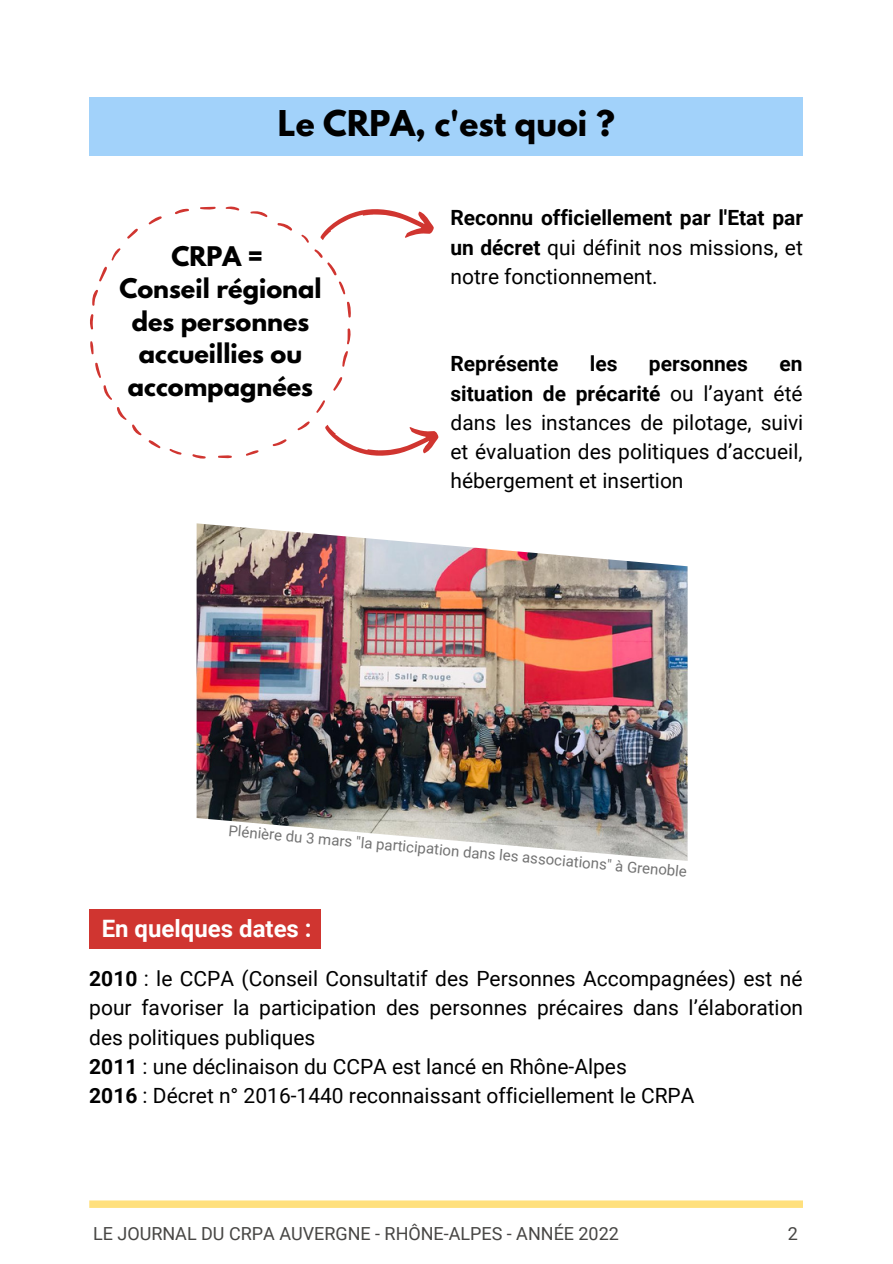
<style>
.page{position:relative;width:893px;height:1264px;background:#fff}
.page>*{position:absolute;margin:0;border:0;box-sizing:border-box;transform-origin:0 0}
.t1{font:700 31.5px "League Spartan";color:#000}
.t2{font:700 24px/32.5px "League Spartan";color:#000;text-align:center}
.t3{font:700 24px "Roboto";color:#fff}
.t4{font:21px/29.2px "Roboto";color:#000;text-align:justify}
.t5{font:700 21px "Roboto";color:#000}
.t6{font:18px "Roboto";color:#474644}
.t7{font:15px "Roboto";color:#737373}
.s1{font-weight:700}
</style>
<div class="page">
<svg style="left:89px;top:1200px;width:713px;height:7px;background:#ffe285"></svg>
<div style="left:89px;top:97px;width:713px;height:59px;background:#a2d2fa"></div>
<svg style="left:148px;top:440px;width:13px;height:9px"></svg>
<svg style="left:117px;top:407px;width:25px;height:28px"></svg>
<svg style="left:103px;top:385px;width:9px;height:15px"></svg>
<svg style="left:95px;top:362px;width:6px;height:16px"></svg>
<svg style="left:90px;top:341px;width:3px;height:14px"></svg>
<svg style="left:90px;top:314px;width:3px;height:16px"></svg>
<svg style="left:92px;top:289px;width:6px;height:17px"></svg>
<svg style="left:99px;top:248px;width:22px;height:34px"></svg>
<svg style="left:127px;top:228px;width:11px;height:11px"></svg>
<svg style="left:148px;top:216px;width:14px;height:9px"></svg>
<svg style="left:175px;top:208px;width:14px;height:6px"></svg>
<svg style="left:200px;top:207px;width:16px;height:3px"></svg>
<svg style="left:225px;top:206px;width:15px;height:5px"></svg>
<svg style="left:250px;top:211px;width:18px;height:6px"></svg>
<svg style="left:169px;top:448px;width:13px;height:7px"></svg>
<svg style="left:192px;top:454px;width:14px;height:5px"></svg>
<svg style="left:218px;top:455px;width:14px;height:3px"></svg>
<svg style="left:246px;top:450px;width:13px;height:6px"></svg>
<svg style="left:272px;top:439px;width:15px;height:7px"></svg>
<svg style="left:297px;top:421px;width:13px;height:9px"></svg>
<svg style="left:316px;top:400px;width:9px;height:13px"></svg>
<svg style="left:333px;top:377px;width:9px;height:14px"></svg>
<svg style="left:342px;top:351px;width:6px;height:16px"></svg>
<svg style="left:347px;top:328px;width:4px;height:17px"></svg>
<svg style="left:347px;top:301px;width:4px;height:17px"></svg>
<svg style="left:277px;top:223px;width:15px;height:8px"></svg>
<svg style="left:301px;top:234px;width:8px;height:9px"></svg>
<svg style="left:314px;top:249px;width:31px;height:46px"></svg>
<svg style="left:320px;top:209px;width:114px;height:31px"></svg>
<svg style="left:325px;top:425px;width:114px;height:31px"></svg>
<img style="left:196px;top:523px;width:491px;height:338px">
<div style="left:89px;top:909px;width:231px;height:39px;background:#d03530"></div>
<h1 class="t1" style="left:278px;top:107px;width:338px">Le CRPA, c'est quoi ?</h1>
<p class="t2" style="left:119px;top:243px;width:204px">CRPA =<br>Conseil régional des personnes accueillies ou accompagnées</p>
<p class="t4" style="left:450px;top:203px;width:354px"><span class="s1">Reconnu officiellement par l'Etat par un décret</span> qui définit nos missions, et notre fonctionnement.</p>
<p class="t5" style="left:450px;top:352px;width:109px">Représente</p>
<p class="t5" style="left:589px;top:352px;width:29px">les</p>
<p class="t5" style="left:649px;top:352px;width:101px">personnes</p>
<p class="t4" style="left:450px;top:349px;width:354px;text-indent:329px"><span class="s1">en situation de précarité</span> ou l’ayant été dans les instances de pilotage, suivi et évaluation des politiques d’accueil, hébergement et insertion</p>
<p class="t7" style="left:229px;top:822px;width:461px;rotate:5deg">Plénière du 3 mars "la participation dans les associations" à Grenoble</p>
<p class="t3" style="left:102px;top:914px;width:211px">En quelques dates :</p>
<p class="t4" style="left:89px;top:964px;width:715px;text-align:left"><span class="s1">2010</span> : le CCPA (Conseil Consultatif des Personnes Accompagnées) est né pour favoriser la participation des personnes précaires dans l’élaboration des politiques publiques<br><span class="s1">2011</span> : une déclinaison du CCPA est lancé en Rhône-Alpes<br><span class="s1">2016</span> : Décret n° 2016-1440 reconnaissant officiellement le CRPA</p>
<p class="t6" style="left:93px;top:1222px;width:527px">LE JOURNAL DU CRPA AUVERGNE - RHÔNE-ALPES - ANNÉE 2022</p>
<p class="t6" style="left:787px;top:1222px;width:12px">2</p>
</div>
